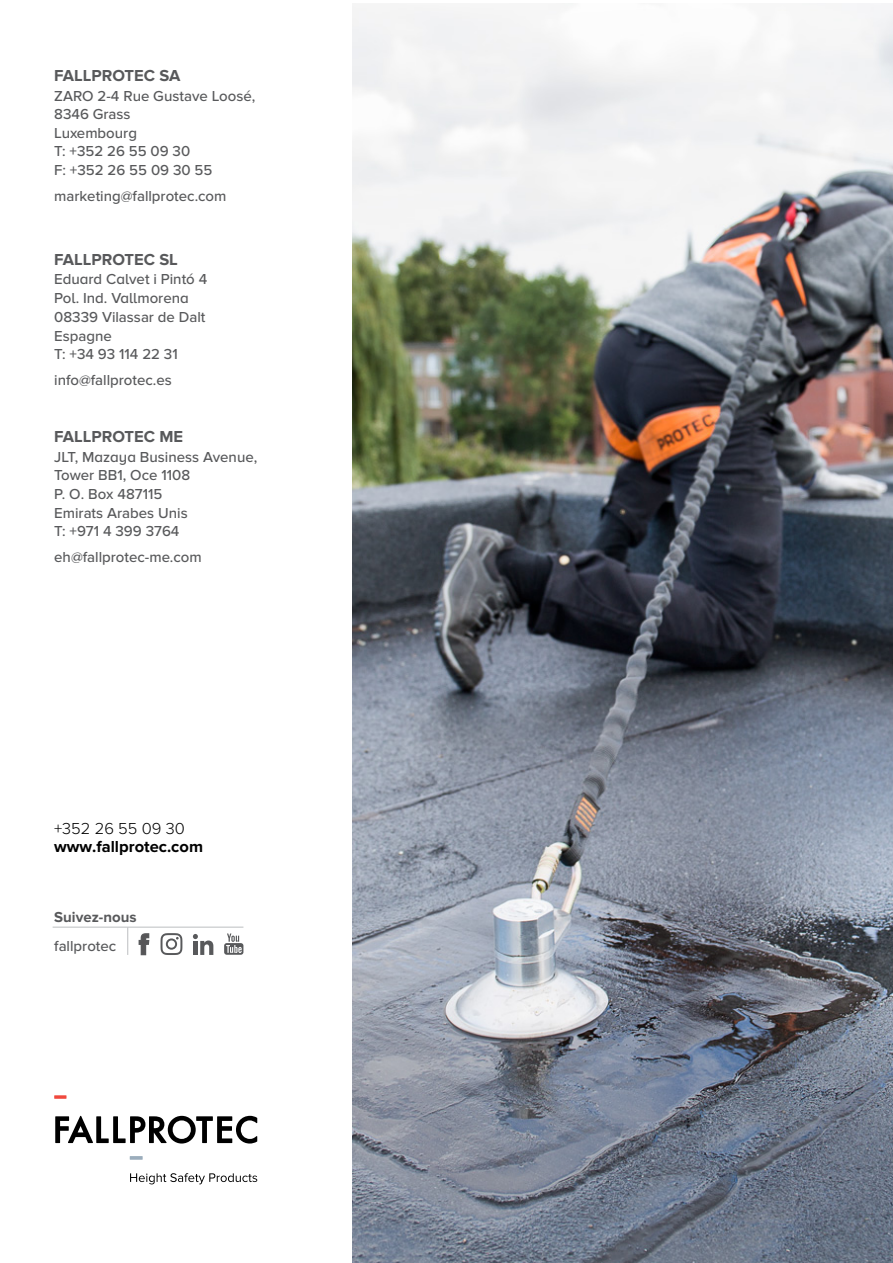
<style>
.page{position:relative;width:893px;height:1263px;background:#fff}
.page>*{position:absolute;margin:0;border:0;box-sizing:border-box;transform-origin:0 0}
.t1{font:700 16.5px "Proxima Nova";color:#58595b}
.t2{font:700 16.5px "Proxima Nova";color:#000}
.t3{font:300 16.5px "Proxima Nova";color:#000}
.t4{font:500 15px/18.5px "Proxima Nova";color:#58595b}
.t5{font:500 15px/18.6px "Proxima Nova A";color:#58595b}
.t6{font:700 15px "Proxima Nova";color:#58595b}
</style>
<div class="page">
<img style="left:353px;top:3px;width:540px;height:1260px">
<svg style="left:130px;top:1156px;width:13px;height:4px"></svg>
<svg style="left:130px;top:1173px;width:127px;height:11px"></svg>
<svg style="left:55px;top:1116px;width:202px;height:27px"></svg>
<svg style="left:54px;top:1095px;width:12px;height:4px"></svg>
<svg style="left:138px;top:933px;width:12px;height:23px"></svg>
<svg style="left:161px;top:933px;width:21px;height:22px"></svg>
<svg style="left:193px;top:934px;width:20px;height:21px"></svg>
<svg style="left:224px;top:933px;width:19px;height:22px"></svg>
<hr style="left:53px;top:927px;width:190px;height:1px;background:#bcbec0">
<svg style="left:127px;top:927px;width:1px;height:28px"></svg>
<p class="t1" style="left:54px;top:66px;width:128px">FALLPROTEC SA</p>
<p class="t4" style="left:54px;top:87px;width:203px">ZARO 2-4 Rue Gustave Loosé,<br>8346 Grass<br>Luxembourg<br>T: +352 26 55 09 30<br>F: +352 26 55 09 30 55</p>
<p class="t4" style="left:54px;top:187px;width:174px">marketing@fallprotec.com</p>
<p class="t1" style="left:54px;top:250px;width:125px">FALLPROTEC SL</p>
<p class="t5" style="left:54px;top:270px;width:155px">Eduard Calvet i Pintó 4<br>Pol. Ind. Vallmorena</p>
<p class="t4" style="left:54px;top:308px;width:153px">08339 Vilassar de Dalt<br>Espagne<br>T: +34 93 114 22 31</p>
<p class="t4" style="left:54px;top:371px;width:119px">info@fallprotec.es</p>
<p class="t1" style="left:54px;top:427px;width:130px">FALLPROTEC ME</p>
<p class="t5" style="left:54px;top:448px;width:205px;line-height:18.1px">JLT, Mazaya Business Avenue,<br>Tower BB1, Oce 1108</p>
<p class="t4" style="left:54px;top:485px;width:135px">P. O. Box 487115<br>Emirats Arabes Unis<br>T: +971 4 399 3764</p>
<p class="t4" style="left:54px;top:548px;width:149px">eh@fallprotec-me.com</p>
<p class="t3" style="left:54px;top:819px;width:132px">+352 26 55 09 30</p>
<p class="t2" style="left:54px;top:837px;width:150px">www.fallprotec.com</p>
<p class="t6" style="left:54px;top:908px;width:84px">Suivez-nous</p>
<p class="t4" style="left:54px;top:937px;width:64px">fallprotec</p>
</div>
